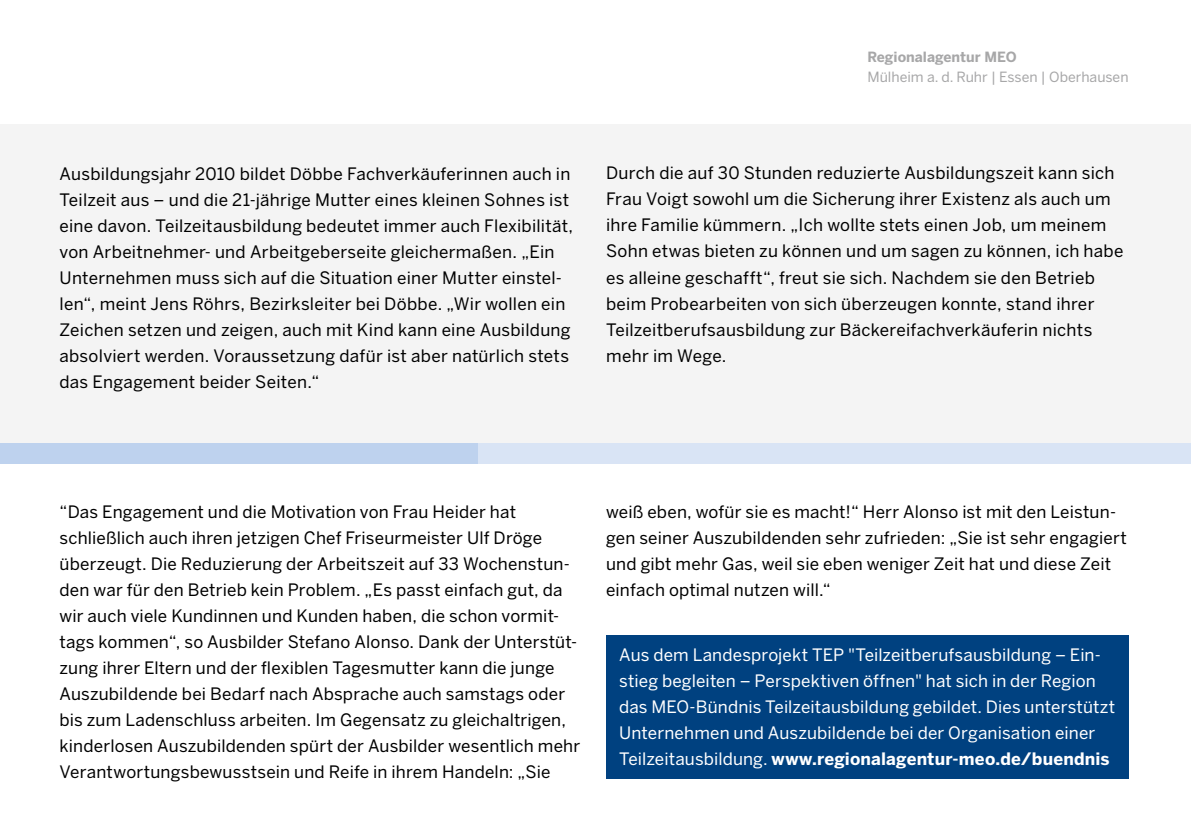
<style>
.page{position:relative;width:1191px;height:840px;background:#fff}
.page>*{position:absolute;margin:0;border:0;box-sizing:border-box;transform-origin:0 0}
.t1{font:17px/26px "Benton Sans";letter-spacing:.015em;color:#000}
.t2{font:17px/26px "Benton Sans";letter-spacing:.005em;color:#fff}
.t3{font:14px "Benton Sans";color:#a7a7a8}
.t4{font:700 14px "Benton Sans";color:#a7a7a8}
.s1{font-weight:700}
</style>
<div class="page">
<div style="left:606px;top:634px;width:522px;height:143px;background:#004180"></div>
<div style="left:0;top:125px;width:1191px;height:327px;background:#f4f4f4"></div>
<div style="left:0;top:443px;width:478px;height:20px;background:#bed2ee"></div>
<div style="left:478px;top:443px;width:713px;height:20px;background:#d9e4f5"></div>
<p class="t1" style="left:60px;top:160px;width:515px">Ausbildungsjahr 2010 bildet Döbbe Fachverkäuferinnen auch in Teilzeit aus – und die 21-jährige Mutter eines kleinen Sohnes ist eine davon. Teilzeitausbildung bedeutet immer auch Flexibilität, von Arbeitnehmer- und Arbeitgeberseite gleichermaßen. „Ein Unternehmen muss sich auf die Situation einer Mutter einstel&shy;len“, meint Jens Röhrs, Bezirksleiter bei Döbbe. „Wir wollen ein Zeichen setzen und zeigen, auch mit Kind kann eine Ausbildung absolviert werden. Voraussetzung dafür ist aber natürlich stets das Engagement beider Seiten.“</p>
<p class="t4" style="left:867px;top:49px;width:151px">Regionalagentur MEO</p>
<p class="t3" style="left:867px;top:69px;width:263px">Mülheim a. d. Ruhr | Essen | Oberhausen</p>
<p class="t1" style="left:606px;top:160px;width:519px">Durch die auf 30 Stunden reduzierte Ausbildungszeit kann sich Frau Voigt sowohl um die Sicherung ihrer Existenz als auch um ihre Familie kümmern. „Ich wollte stets einen Job, um meinem Sohn etwas bieten zu können und um sagen zu können, ich habe es alleine geschafft“, freut sie sich. Nachdem sie den Betrieb beim Probearbeiten von sich überzeugen konnte, stand ihrer Teilzeitberufsausbildung zur Bäckereifachverkäuferin nichts mehr im Wege.</p>
<p class="t1" style="left:60px;top:498px;width:522px">“Das Engagement und die Motivation von Frau Heider hat schließlich auch ihren jetzigen Chef Friseurmeister Ulf Dröge überzeugt. Die Reduzierung der Arbeitszeit auf 33 Wochenstun&shy;den war für den Betrieb kein Problem. „Es passt einfach gut, da wir auch viele Kundinnen und Kunden haben, die schon vormit&shy;tags kommen“, so Ausbilder Stefano Alonso. Dank der Unterstüt&shy;zung ihrer Eltern und der flexiblen Tagesmutter kann die junge Auszubildende bei Bedarf nach Absprache auch samstags oder bis zum Ladenschluss arbeiten. Im Gegensatz zu gleichaltrigen, kinderlosen Auszubildenden spürt der Ausbilder wesentlich mehr Verantwortungsbewusstsein und Reife in ihrem Handeln: „Sie</p>
<p class="t1" style="left:606px;top:498px;width:522px">weiß eben, wofür sie es macht!“ Herr Alonso ist mit den Leistun&shy;gen seiner Auszubildenden sehr zufrieden: „Sie ist sehr engagiert und gibt mehr Gas, weil sie eben weniger Zeit hat und diese Zeit einfach optimal nutzen will.“</p>
<p class="t2" style="left:619px;top:641px;width:498px">Aus dem Landesprojekt TEP "Teilzeitberufsausbildung – Ein&shy;stieg begleiten – Perspektiven öffnen" hat sich in der Region das MEO-Bündnis Teilzeitausbildung gebildet. Dies unterstützt Unternehmen und Auszubildende bei der Organisation einer Teilzeitausbildung. <span class="s1">www.regionalagentur-meo.de/buendnis</span></p>
</div>
